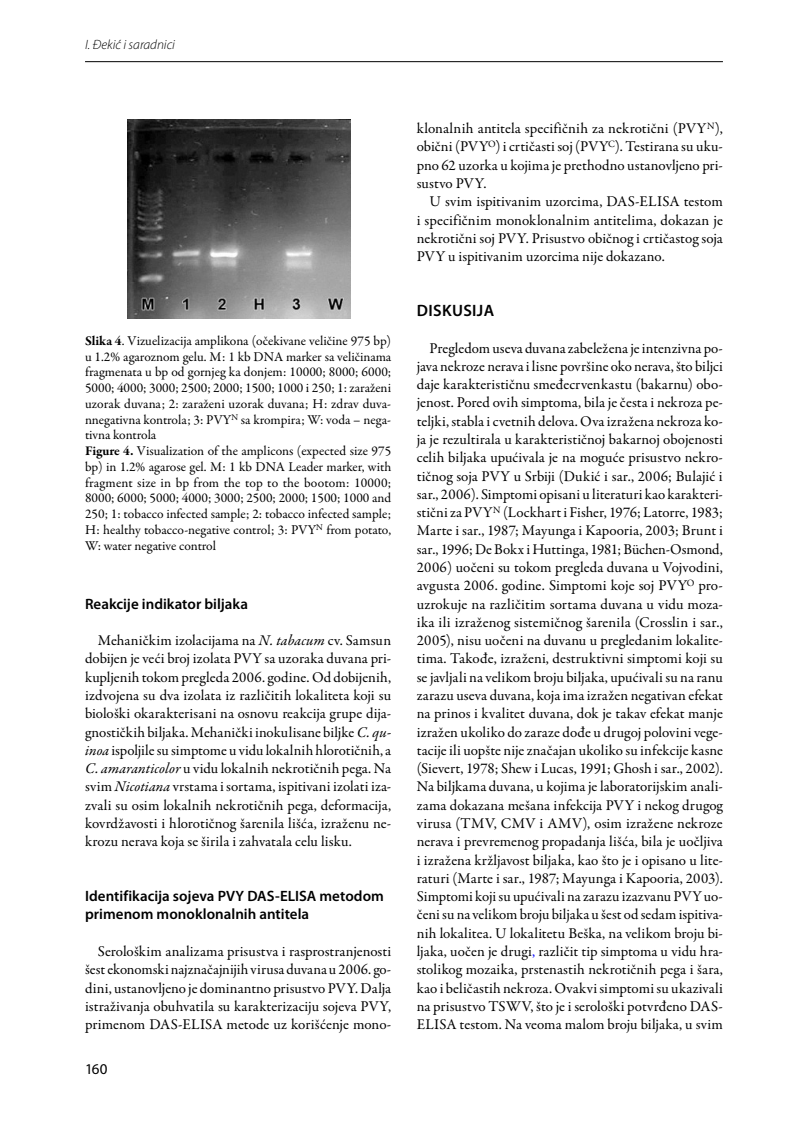
<style>
.page{position:relative;width:808px;height:1127px;background:#fff}
.page>*{position:absolute;margin:0;border:0;box-sizing:border-box;transform-origin:0 0}
.t1{font:600 16.5px "Myriad Pro";letter-spacing:.02em;color:#000}
.t2{font:15px/18.3px "Garamond Premr Pro";color:#000;text-align:justify}
.t3{font:600 15px "Myriad Pro";color:#000}
.t4{font:15px "Myriad Pro";color:#000}
.t5{font:13.5px/15.8px "Garamond Premr Pro";color:#000}
.t6{font:italic 300 13.5px "Myriad Pro";color:#000}
.s1{font-weight:700}
.s2{font-style:italic}
.s3{color:#00f}
</style>
<div class="page">
<hr style="left:85px;top:61px;width:638px;height:1px;background:#000">
<img style="left:128px;top:119px;width:222px;height:199px">
<p class="t6" style="left:85px;top:36px;width:91px">I. Đekić i saradnici</p>
<p class="t5" style="left:85px;top:333px;width:308px"><span class="s1">Slika 4</span>. Vizuelizacija amplikona (očekivane veličine 975 bp) u 1.2% agaroznom gelu. M: 1 kb DNA marker sa veličinama fragmenata u bp od gornjeg ka donjem: 10000; 8000; 6000; 5000; 4000; 3000; 2500; 2000; 1500; 1000 i 250; 1: zaraženi uzorak duvana; 2: zaraženi uzorak duvana; H: zdrav duva&shy;nnegativna kontrola; 3: PVY<sup>N</sup> sa krompira; W: voda – nega&shy;tivna kontrola<br><span class="s1">Figure 4.</span> Visualization of the amplicons (expected size 975 bp) in 1.2% agarose gel. M: 1 kb DNA Leader marker, with fragment size in bp from the top to the bootom: 10000; 8000; 6000; 5000; 4000; 3000; 2500; 2000; 1500; 1000 and 250; 1: tobacco infected sample; 2: tobacco infected sample; H: healthy tobacco-negative control; 3: PVY<sup>N</sup> from potato, W: water negative control</p>
<p class="t3" style="left:85px;top:594px;width:164px">Reakcije indikator biljaka</p>
<p class="t2" style="left:85px;top:632px;width:308px;text-indent:13px">Mehaničkim izolacijama na <span class="s2">N. tabacum</span> cv. Samsun dobijen je veći broj izolata PVY sa uzoraka duvana pri&shy;kupljenih tokom pregleda 2006. godine. Od dobijenih, izdvojena su dva izolata iz različitih lokaliteta koji su biološki okarakterisani na osnovu reakcija grupe dija&shy;gnostičkih biljaka. Mehanički inokulisane biljke <span class="s2">C. qu&shy;inoa</span> ispoljile su simptome u vidu lokalnih hlorotičnih, a <span class="s2">C. amaranticolor</span> u vidu lokalnih nekrotičnih pega. Na svim <span class="s2">Nicotiana</span> vrstama i sortama, ispitivani izolati iza&shy;zvali su osim lokalnih nekrotičnih pega, deformacija, kovrdžavosti i hlorotičnog šarenila lišća, izraženu ne&shy;krozu nerava koja se širila i zahvatala celu lisku.</p>
<p class="t3" style="left:85px;top:886px;width:211px">Identifikacija sojeva PVY DAS-Elisa</p>
<p class="t3" style="left:319px;top:886px;width:66px">metodom</p>
<p class="t3" style="left:85px;top:905px;width:226px">primenom monoklonalnih antitela</p>
<p class="t2" style="left:85px;top:942px;width:308px;text-indent:13px">Serološkim analizama prisustva i rasprostranjenosti šest ekonomski najznačajnijih virusa duvana u 2006. go&shy;dini, ustanovljeno je dominantno prisustvo PVY. Dalja istraživanja obuhvatila su karakterizaciju sojeva PVY, primenom DAS-Elisa</p>
<p class="t2" style="left:227px;top:1015px;width:166px">metode uz korišćenje mono-</p>
<p class="t4" style="left:85px;top:1061px;width:24px">160</p>
<p class="t2" style="left:417px;top:120px;width:308px">klonalnih antitela specifičnih za nekrotični (PVY<sup>N</sup>), obični (PVY<sup>O</sup>) i crtičasti soj (PVY<sup>C</sup>). Testirana su uku&shy;pno 62 uzorka u kojima je prethodno ustanovljeno pri&shy;sustvo PVY.</p>
<p class="t2" style="left:417px;top:193px;width:308px;text-indent:13px">U svim ispitivanim uzorcima, DAS-ELISA testom i specifičnim monoklonalnim antitelima, dokazan je nekrotični soj PVY. Prisustvo običnog i crtičastog soja PVY u ispitivanim uzorcima nije dokazano.</p>
<p class="t1" style="left:417px;top:300px;width:79px">DISKUSIJA</p>
<p class="t2" style="left:417px;top:339px;width:308px;text-indent:13px">Pregledom useva duvana zabeležena je intenzivna po&shy;java nekroze nerava i lisne površine oko nerava, što biljci daje karakterističnu smeđecrvenkastu (bakarnu) obo&shy;jenost. Pored ovih simptoma, bila je česta i nekroza pe&shy;teljki, stabla i cvetnih delova. Ova izražena nekroza ko&shy;ja je rezultirala u karakterističnoj bakarnoj obojenosti celih biljaka upućivala je na moguće prisustvo nekro&shy;tičnog soja PVY u Srbiji (Dukić i sar., 2006; Bulajić i sar., 2006). Simptomi opisani u literaturi kao karakteri&shy;stični za PVY<sup>N</sup> (Lockhart i Fisher, 1976; Latorre, 1983; Marte i sar., 1987; Mayunga i Kapooria, 2003; Brunt i sar., 1996;De Bokx i Huttinga, 1981; Büchen-Osmond, 2006) uočeni su tokom pregleda duvana u Vojvodini, avgusta 2006. godine. Simptomi koje soj PVY<sup>O</sup> pro&shy;uzrokuje na različitim sortama duvana u vidu moza&shy;ika ili izraženog sistemičnog šarenila (Crosslin i sar., 2005), nisu uočeni na duvanu u pregledanim lokalite&shy;tima. Takođe, izraženi, destruktivni simptomi koji su se javljali na velikom broju biljaka, upućivali su na ranu zarazu useva duvana, koja ima izražen negativan efekat na prinos i kvalitet duvana, dok je takav efekat manje izražen ukoliko do zaraze dođe u drugoj polovini vege&shy;tacije ili uopšte nije značajan ukoliko su infekcije kasne (Sievert, 1978; Shew i Lucas, 1991; Ghosh i sar., 2002).<br>Na biljkama duvana, u kojima je laboratorijskim anali&shy;zama dokazana mešana infekcija PVY i nekog drugog virusa (TMV, CMV i AMV), osim izražene nekroze nerava i prevremenog propadanja lišća, bila je uočljiva i izražena kržljavost biljaka, kao što je i opisano u lite&shy;raturi (Marte i sar., 1987; Mayunga i Kapooria, 2003).<br>Simptomi koji su upućivali na zarazu izazvanu PVY uo&shy;čeni su na velikom broju biljaka u šest od sedam ispitiva&shy;nih lokalitea. U lokalitetu Beška, na velikom broju bi&shy;ljaka, uočen je drugi<span class="s3">,</span> različit tip simptoma u vidu hra&shy;stolikog mozaika, prstenastih nekrotičnih pega i šara, kao i beličastih nekroza. Ovakvi simptomi su ukazivali na prisustvo TSWV, što je i serološki potvrđeno DAS-ELISA testom. Na veoma malom broju biljaka, u svim</p>
</div>
